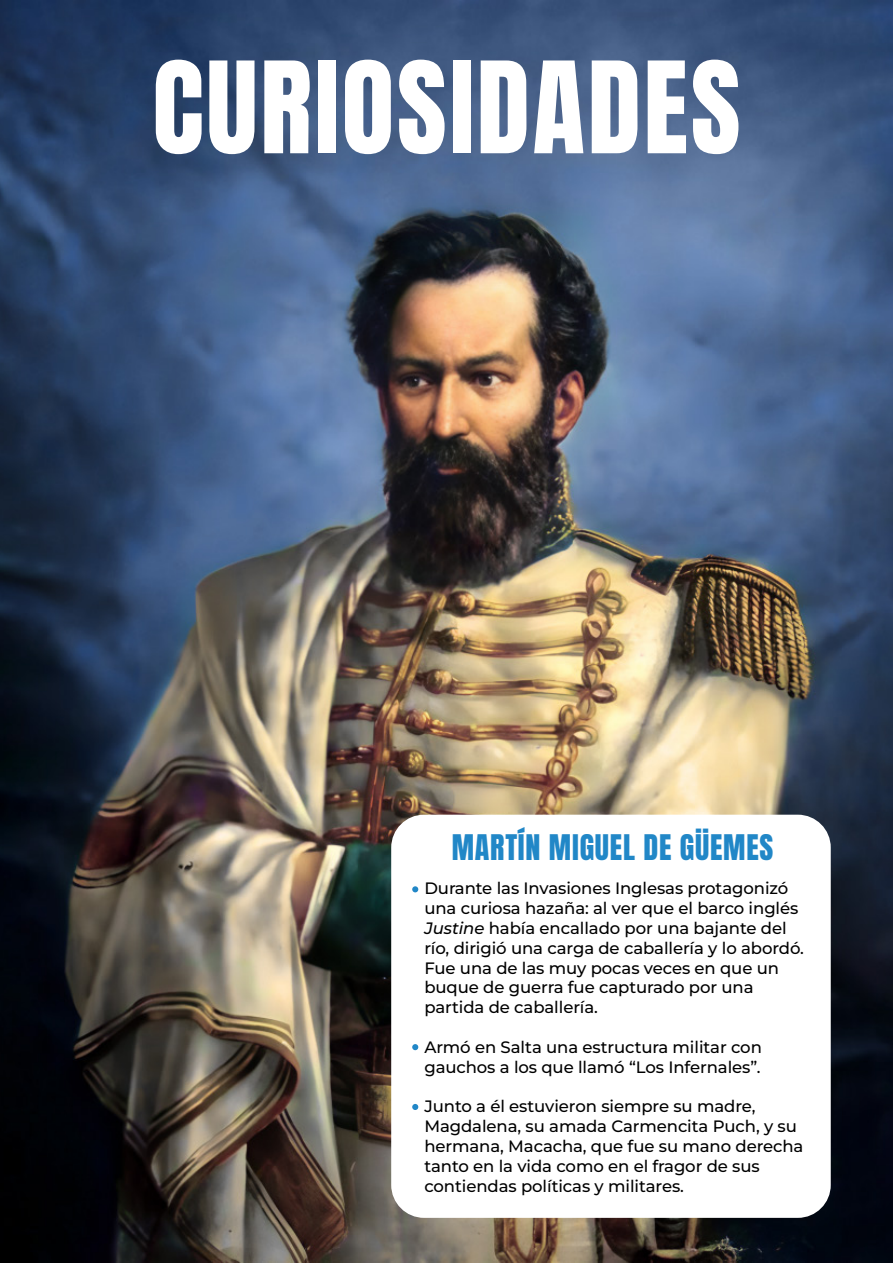
<style>
.page{position:relative;width:893px;height:1263px;background:#fff}
.page>*{position:absolute;margin:0;border:0;box-sizing:border-box;transform-origin:0 0}
.t1{font:108px "Anton";letter-spacing:.025em;color:#fff}
.t2{font:30px "Anton";letter-spacing:.025em;color:#2187c7}
.t3{font:500 16.5px/19.8px "Montserrat";letter-spacing:-.005em;color:#000}
.s1{font-style:italic}
</style>
<div class="page">
<img style="left:0;top:0;width:893px;height:1263px">
<div style="left:391px;top:815px;width:440px;height:403px;background:#fff;border-radius:33px"></div>
<svg style="left:412px;top:886px;width:6px;height:6px"></svg>
<svg style="left:412px;top:1044px;width:6px;height:6px"></svg>
<svg style="left:412px;top:1104px;width:6px;height:6px"></svg>
<h1 class="t1" style="left:152px;top:53px;width:590px">CURIOSIDADES</h1>
<h2 class="t2" style="left:452px;top:832px;width:323px">MARTÍN MIGUEL DE GÜEMES</h2>
<p class="t3" style="left:424px;top:878px;width:381px">Durante las Invasiones Inglesas protagonizó una curiosa hazaña: al ver que el barco inglés <span class="s1">Justine</span> había encallado por una bajante del río, dirigió una carga de caballería y lo abordó.<br>Fue una de las muy pocas veces en que un buque de guerra fue capturado por una partida de caballería.</p>
<p class="t3" style="left:424px;top:1037px;width:339px">Armó en Salta una estructura militar con gauchos a los que llamó “Los Infernales”.</p>
<p class="t3" style="left:424px;top:1096px;width:381px">Junto a él estuvieron siempre su madre, Magdalena, su amada Carmencita Puch, y su hermana, Macacha, que fue su mano derecha tanto en la vida como en el fragor de sus contiendas políticas y militares.</p>
</div>
